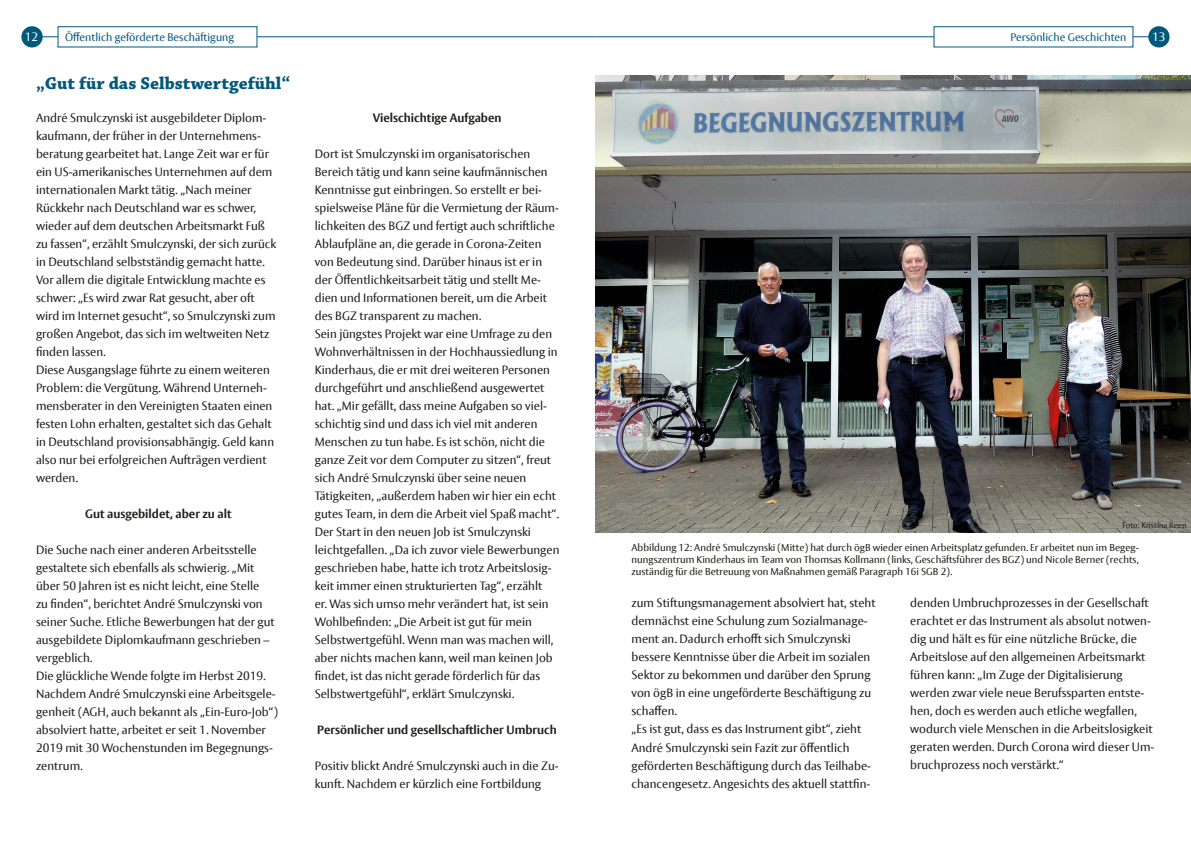
<style>
.page{position:relative;width:1191px;height:842px;background:#fff}
.page>*{position:absolute;margin:0;border:0;box-sizing:border-box;transform-origin:0 0}
.t1{font:700 18px "Chaparral Pro";color:#00587b}
.t2{font:12px/18px "Vesta Pro";color:#1d1d1b}
.t3{font:700 12px "Vesta Pro";color:#1d1d1b}
.t4{font:12px "Vesta Pro";color:#fff}
.t5{font:11px "Vesta Pro";color:#00587b}
.t6{font:10px/12px "Vesta Pro";color:#1d1d1b;text-align:justify}
.t7{font:8px "Vesta Pro";color:#1d1d1b}
</style>
<div class="page">
<hr style="left:37px;top:36px;width:558px;height:1px;background:#00587b">
<div style="left:21px;top:26px;width:22px;height:21px;background:#00587b;border-radius:50%"></div>
<div style="left:58px;top:26px;width:199px;height:21px;background:#fff;border:1px solid #00587b"></div>
<hr style="left:595px;top:36px;width:558px;height:1px;background:#00587b">
<div style="left:1148px;top:26px;width:21px;height:21px;background:#00587b;border-radius:50%"></div>
<div style="left:933px;top:26px;width:200px;height:21px;background:#fff;border:1px solid #00587b"></div>
<img style="left:595px;top:76px;width:596px;height:457px">
<p class="t4" style="left:25px;top:29px;width:15px">12</p>
<p class="t5" style="left:65px;top:31px;width:170px">Öffentlich geförderte Beschäftigung</p>
<p class="t5" style="left:1010px;top:31px;width:118px">Persönliche Geschichten</p>
<h1 class="t1" style="left:36px;top:73px;width:255px">„Gut für das Selbstwertgefühl“</h1>
<p class="t2" style="left:36px;top:108px;width:242px">André Smulczynski ist ausgebildeter Diplom&shy;kaufmann, der früher in der Unternehmens&shy;beratung gearbeitet hat. Lange Zeit war er für ein US-amerikanisches Unternehmen auf dem internationalen Markt tätig. „Nach meiner Rückkehr nach Deutschland war es schwer, wieder auf dem deutschen Arbeitsmarkt Fuß zu fassen“, erzählt Smulczynski, der sich zurück in Deutschland selbstständig gemacht hatte.<br>Vor allem die digitale Entwicklung machte es schwer: „Es wird zwar Rat gesucht, aber oft wird im Internet gesucht“, so Smulczynski zum großen Angebot, das sich im weltweiten Netz</p>
<p class="t2" style="left:36px;top:342px;width:71px">finden lassen.</p>
<p class="t2" style="left:36px;top:360px;width:240px">Diese Ausgangslage führte zu einem weiteren Problem: die Vergütung. Während Unterneh&shy;mensberater in den Vereinigten Staaten einen festen Lohn erhalten, gestaltet sich das Gehalt in Deutschland provisionsabhängig. Geld kann also nur bei erfolgreichen Aufträgen verdient werden.</p>
<p class="t3" style="left:85px;top:506px;width:148px">Gut ausgebildet, aber zu alt</p>
<p class="t2" style="left:36px;top:540px;width:225px">Die Suche nach einer anderen Arbeitsstelle gestaltete sich ebenfalls als schwierig. „Mit über 50 Jahren ist es nicht leicht, eine Stelle</p>
<p class="t2" style="left:36px;top:594px;width:228px">zu finden“, berichtet André Smulczynski von</p>
<p class="t2" style="left:36px;top:612px;width:243px">seiner Suche. Etliche Bewerbungen hat der gut ausgebildete Diplomkaufmann geschrieben – vergeblich.<br>Die glückliche Wende folgte im Herbst 2019.<br>Nachdem André Smulczynski eine Arbeitsgele&shy;genheit (AGH, auch bekannt als „Ein-Euro-Job“) absolviert hatte, arbeitet er seit 1. November 2019 mit 30 Wochenstunden im Begegnungs&shy;zentrum.</p>
<p class="t4" style="left:1152px;top:29px;width:15px">13</p>
<p class="t3" style="left:373px;top:110px;width:130px">Vielschichtige Aufgaben</p>
<p class="t2" style="left:315px;top:144px;width:246px">Dort ist Smulczynski im organisatorischen Bereich tätig und kann seine kaufmännischen Kenntnisse gut einbringen. So erstellt er bei&shy;spielsweise Pläne für die Vermietung der Räum&shy;lichkeiten des BGZ und fertigt auch schriftliche Ablaufpläne an, die gerade in Corona-Zeiten von Bedeutung sind. Darüber hinaus ist er in der Öffentlichkeitsarbeit tätig und stellt Me&shy;dien und Informationen bereit, um die Arbeit des BGZ transparent zu machen.<br>Sein jüngstes Projekt war eine Umfrage zu den Wohnverhältnissen in der Hochhaussiedlung in Kinderhaus, die er mit drei weiteren Personen durchgeführt und anschließend ausgewertet hat. „Mir gefällt, dass meine Aufgaben so viel&shy;schichtig sind und dass ich viel mit anderen Menschen zu tun habe. Es ist schön, nicht die ganze Zeit vor dem Computer zu sitzen“, freut sich André Smulczynski über seine neuen Tätigkeiten, „außerdem haben wir hier ein echt gutes Team, in dem die Arbeit viel Spaß macht“.<br>Der Start in den neuen Job ist Smulczynski leichtgefallen. „Da ich zuvor viele Bewerbungen geschrieben habe, hatte ich trotz Arbeitslosig&shy;keit immer einen strukturierten Tag“, erzählt<br>er. Was sich umso mehr verändert hat, ist sein</p>
<p class="t2" style="left:315px;top:612px;width:219px">Wohlbefinden: „Die Arbeit ist gut für mein</p>
<p class="t2" style="left:315px;top:630px;width:240px">Selbstwertgefühl. Wenn man was machen will, aber nichts machen kann, weil man keinen Job</p>
<p class="t2" style="left:315px;top:666px;width:227px">findet, ist das nicht gerade förderlich für das</p>
<p class="t2" style="left:315px;top:684px;width:201px">Selbstwertgefühl“, erklärt Smulczynski.</p>
<p class="t3" style="left:317px;top:722px;width:241px">Persönlicher und gesellschaftlicher Umbruch</p>
<p class="t2" style="left:315px;top:756px;width:245px">Positiv blickt André Smulczynski auch in die Zu&shy;kunft. Nachdem er kürzlich eine Fortbildung</p>
<p class="t7" style="left:1122px;top:520px;width:66px">Foto: Kristina Reen</p>
<p class="t6" style="left:631px;top:541px;width:509px">Abbildung 12: André Smulczynski (Mitte) hat durch ögB wieder einen Arbeitsplatz gefunden. Er arbeitet nun im Begeg&shy;nungszentrum Kinderhaus im Team von Thomsas Kollmann (links, Geschäftsführer des BGZ) und Nicole Berner (rechts, zuständig für die Betreuung von Maßnahmen gemäß Paragraph 16i SGB 2).</p>
<p class="t2" style="left:910px;top:594px;width:245px">denden Umbruchprozesses in der Gesellschaft erachtet er das Instrument als absolut notwen&shy;dig und hält es für eine nützliche Brücke, die Arbeitslose auf den allgemeinen Arbeitsmarkt führen kann: „Im Zuge der Digitalisierung werden zwar viele neue Berufssparten entste&shy;hen, doch es werden auch etliche wegfallen, wodurch viele Menschen in die Arbeitslosigkeit geraten werden. Durch Corona wird dieser Um&shy;bruchprozess noch verstärkt.“</p>
<p class="t2" style="left:631px;top:594px;width:246px">zum Stiftungsmanagement absolviert hat, steht demnächst eine Schulung zum Sozialmanage-</p>
<p class="t2" style="left:631px;top:630px;width:221px">ment an. Dadurch erhofft sich Smulczynski</p>
<p class="t2" style="left:631px;top:648px;width:241px;text-align:justify">bessere Kenntnisse über die Arbeit im sozialen Sektor zu bekommen und darüber den Sprung von ögB in eine ungeförderte Beschäftigung zu</p>
<p class="t2" style="left:631px;top:702px;width:47px">schaffen.</p>
<p class="t2" style="left:631px;top:720px;width:231px">„Es ist gut, dass es das Instrument gibt“, zieht</p>
<p class="t2" style="left:631px;top:738px;width:219px">André Smulczynski sein Fazit zur öffentlich</p>
<p class="t2" style="left:631px;top:756px;width:240px">geförderten Beschäftigung durch das Teilhabe-</p>
<p class="t2" style="left:631px;top:774px;width:240px">chancengesetz. Angesichts des aktuell stattfin-</p>
</div>
